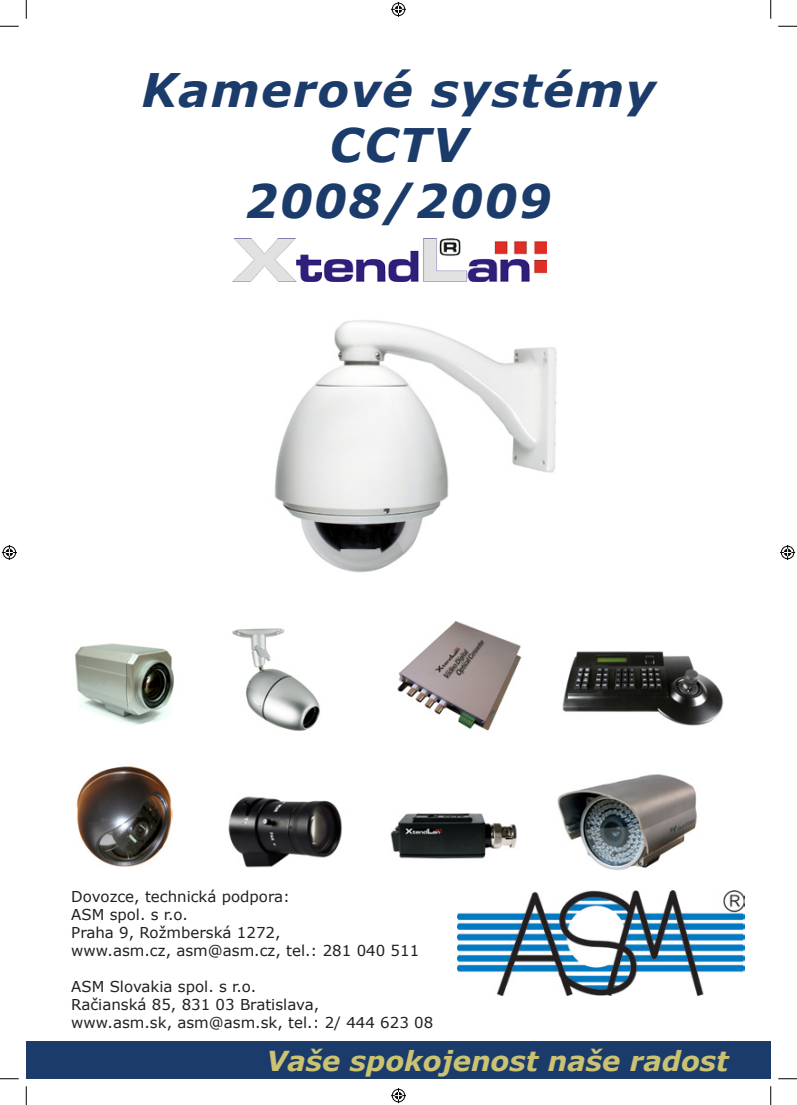
<style>
.page{position:relative;width:797px;height:1105px;background:#fff}
.page>*{position:absolute;margin:0;border:0;box-sizing:border-box;transform-origin:0 0}
.t1{font:italic 700 46.25px "Verdana";letter-spacing:.03em;color:#1b3c6b}
.t2{font:italic 700 27.5px "Verdana";color:#cbc272}
.t3{font:15px "Verdana";color:#231f20}
</style>
<div class="page">
<div style="left:26px;top:1041px;width:744px;height:38px;background:#1b3c6b"></div>
<img style="left:458px;top:891px;width:286px;height:105px">
<img style="left:232px;top:239px;width:314px;height:43px">
<img style="left:274px;top:320px;width:283px;height:253px">
<img style="left:562px;top:651px;width:162px;height:75px">
<img style="left:397px;top:622px;width:125px;height:109px">
<img style="left:74px;top:643px;width:100px;height:82px">
<img style="left:232px;top:628px;width:88px;height:103px">
<img style="left:76px;top:766px;width:96px;height:101px">
<img style="left:228px;top:796px;width:114px;height:72px">
<img style="left:390px;top:813px;width:127px;height:46px">
<img style="left:557px;top:774px;width:140px;height:97px">
<svg style="left:0;top:25px;width:19px;height:2px"></svg>
<svg style="left:778px;top:25px;width:19px;height:2px"></svg>
<svg style="left:0;top:1078px;width:19px;height:1px"></svg>
<svg style="left:778px;top:1078px;width:19px;height:1px"></svg>
<svg style="left:25px;top:0;width:2px;height:19px"></svg>
<svg style="left:25px;top:1086px;width:2px;height:19px"></svg>
<svg style="left:770px;top:0;width:1px;height:19px"></svg>
<svg style="left:770px;top:1086px;width:1px;height:19px"></svg>
<svg style="left:391px;top:2px;width:15px;height:15px"></svg>
<svg style="left:391px;top:1088px;width:15px;height:15px"></svg>
<svg style="left:2px;top:545px;width:15px;height:15px"></svg>
<svg style="left:780px;top:545px;width:15px;height:15px"></svg>
<p class="t1" style="left:141px;top:60px;width:516px">Kamerové systémy</p>
<p class="t1" style="left:329px;top:116px;width:140px">CCTV</p>
<p class="t1" style="left:245px;top:171px;width:308px">2008/2009</p>
<p class="t3" style="left:71px;top:887px;width:220px">Dovozce, technická podpora:</p>
<p class="t3" style="left:71px;top:905px;width:118px">ASM spol. s r.o.</p>
<p class="t3" style="left:71px;top:923px;width:211px">Praha 9, Rožmberská 1272,</p>
<p class="t3" style="left:71px;top:941px;width:349px">www.asm.cz, asm@asm.cz, tel.: 281 040 511</p>
<p class="t3" style="left:71px;top:977px;width:186px">ASM Slovakia spol. s r.o.</p>
<p class="t3" style="left:71px;top:995px;width:249px">Račianská 85, 831 03 Bratislava,</p>
<p class="t3" style="left:71px;top:1013px;width:363px">www.asm.sk, asm@asm.sk, tel.: 2/ 444 623 08</p>
<p class="t2" style="left:266px;top:1043px;width:463px">Vaše spokojenost naše radost</p>
</div>
